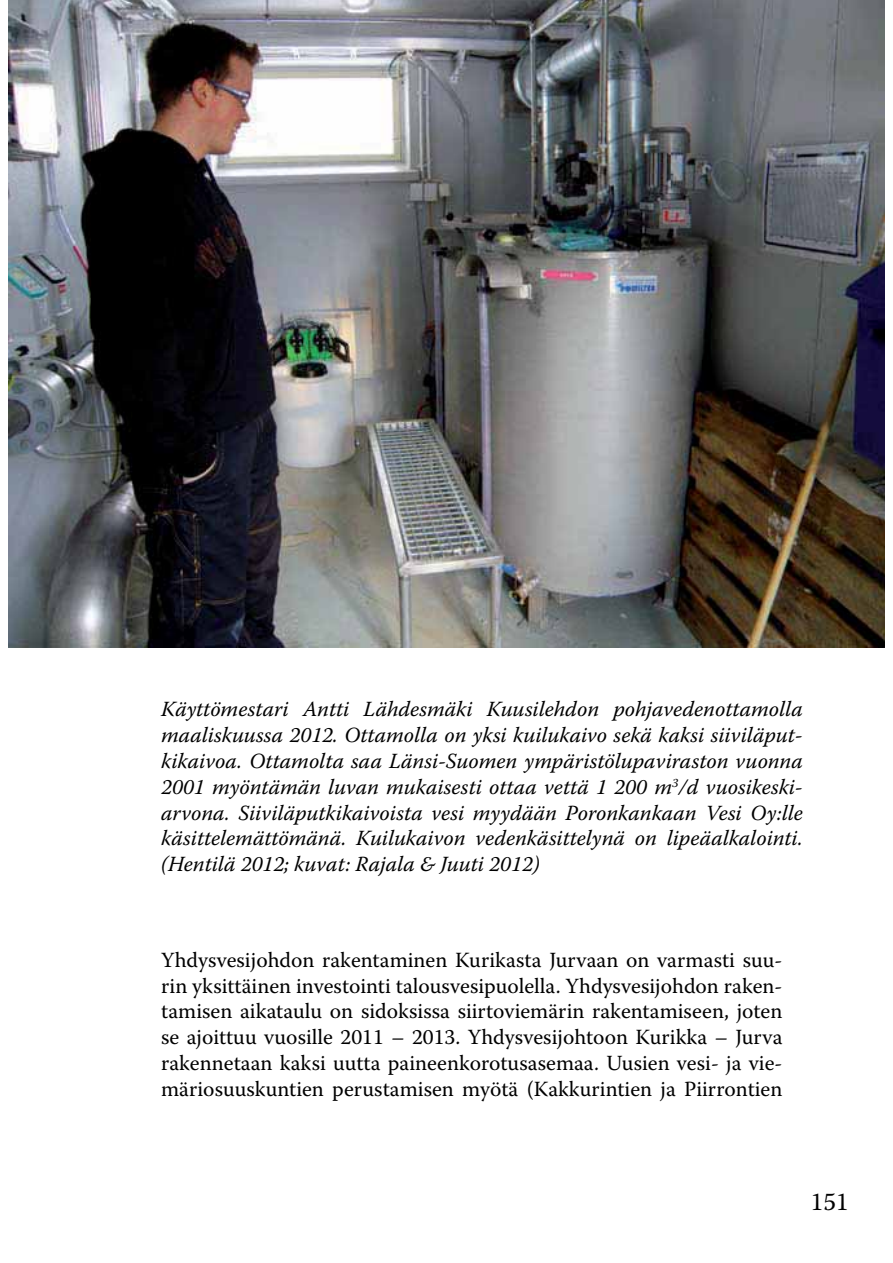
<style>
.page{position:relative;width:893px;height:1263px;background:#fff}
.page>*{position:absolute;margin:0;border:0;box-sizing:border-box;transform-origin:0 0}
.t1{font:25.2px "Warnock Pro";color:#000}
.t2{font:italic 21.6px/25.8px "Warnock Pro";color:#000;text-align:justify}
.t3{font:21.6px/25.8px "Warnock Pro";color:#000;text-align:justify}
</style>
<div class="page">
<img style="left:8px;top:0;width:876px;height:648px">
<p class="t2" style="left:161px;top:698px;width:643px">Käyttömestari Antti Lähdesmäki Kuusilehdon pohjavedenottamolla maaliskuussa 2012. Ottamolla on yksi kuilukaivo sekä kaksi siiviläput&shy;kikaivoa. Ottamolta saa Länsi-Suomen ympäristölupaviraston vuonna 2001 myöntämän luvan mukaisesti ottaa vettä 1 200 m<sup>3</sup>/d vuosikeski&shy;arvona. Siiviläputkikaivoista vesi myydään Poronkankaan Vesi Oy:lle käsittelemättömänä. Kuilukaivon vedenkäsittelynä on lipeäalkalointi. (Hentilä 2012; kuvat: Rajala &amp; Juuti 2012)</p>
<p class="t3" style="left:161px;top:949px;width:623px">Yhdysvesijohdon rakentaminen Kurikasta Jurvaan on varmasti suu&shy;rin yksittäinen investointi talousvesipuolella. Yhdysvesijohdon raken&shy;tamisen aikataulu on sidoksissa siirtoviemärin rakentamiseen, joten se ajoittuu vuosille 2011 – 2013. Yhdysvesijohtoon Kurikka – Jurva rakennetaan kaksi uutta paineenkorotusasemaa. Uusien vesi- ja vie&shy;märiosuuskuntien perustamisen myötä (Kakkurintien ja Piirrontien</p>
<p class="t1" style="left:811px;top:1191px;width:39px">151</p>
</div>
